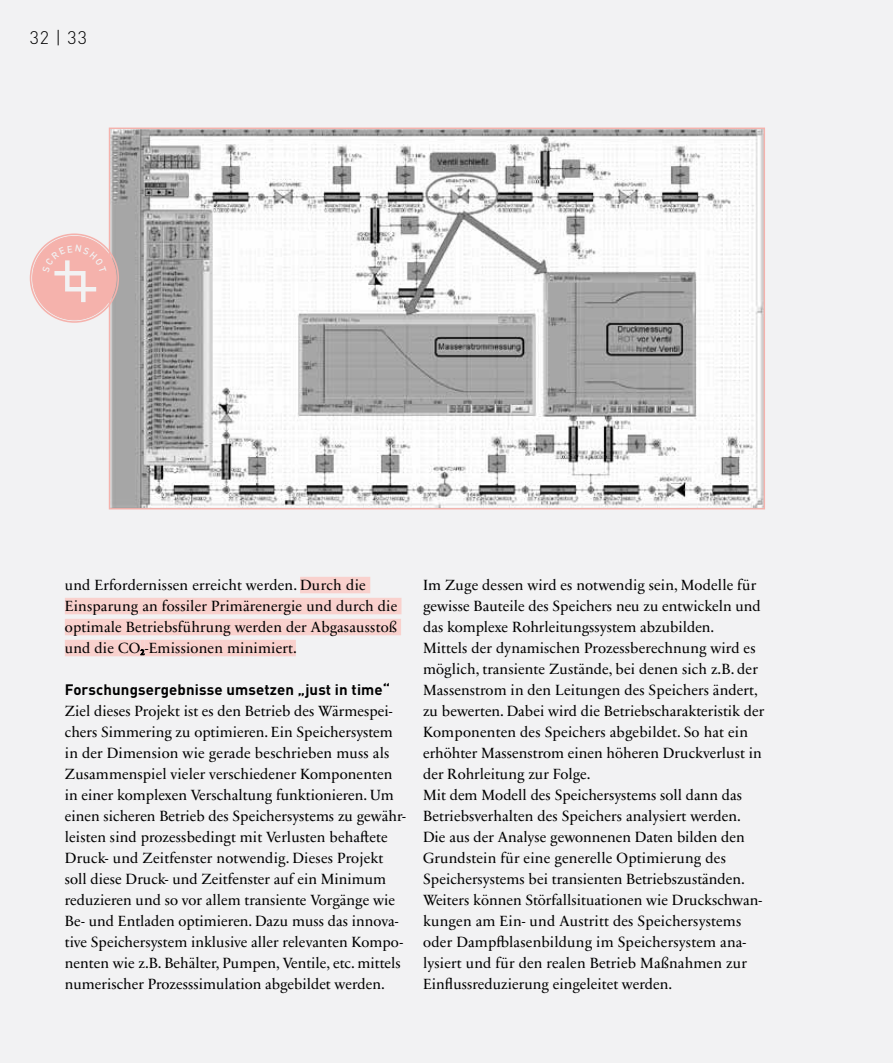
<style>
.page{position:relative;width:893px;height:1063px;background:#f2f2f3}
.page>*{position:absolute;margin:0;border:0;box-sizing:border-box;transform-origin:0 0}
.t1{font:300 18px "DIN";color:#000}
.t2{font:15px/21px "Sabon Next LT Pro";color:#000}
.t3{font:700 15px "DIN";letter-spacing:.01em;color:#000}
</style>
<div class="page">
<div style="left:300px;top:577px;width:70px;height:16px;background:#f9d1cd"></div>
<div style="left:65px;top:598px;width:336px;height:16px;background:#f9d1cd"></div>
<div style="left:65px;top:619px;width:336px;height:16px;background:#f9d1cd"></div>
<div style="left:65px;top:640px;width:53px;height:16px;background:#f9d1cd"></div>
<div style="left:118px;top:640px;width:22px;height:16px;background:#f9d1cd"></div>
<div style="left:140px;top:640px;width:5px;height:16px;background:#f9d1cd"></div>
<div style="left:145px;top:640px;width:151px;height:16px;background:#f9d1cd"></div>
<svg style="left:140px;top:649px;width:5px;height:6px"></svg>
<svg style="left:108px;top:127px;width:657px;height:383px"></svg>
<div style="left:33px;top:236px;width:83px;height:84px;background:#f5b2ac;border-radius:50%"></div>
<div style="left:30px;top:233px;width:89px;height:90px;border:2px solid #f5b2ac;border-radius:50%"></div>
<svg style="left:42px;top:245px;width:65px;height:62px"></svg>
<p class="t1" style="left:30px;top:27px;width:59px">32 | 33</p>
<p class="t2" style="left:65px;top:573px;width:334px">und Erfordernissen erreicht werden. Durch die Einsparung an fossiler Primärenergie und durch die optimale Betriebsführung werden der Abgasausstoß und die CO<sub>2</sub>-Emissionen minimiert.</p>
<p class="t3" style="left:65px;top:679px;width:327px">Forschungsergebnisse umsetzen „just in time“</p>
<p class="t2" style="left:65px;top:699px;width:342px">Ziel dieses Projekt ist es den Betrieb des Wärmespei&shy;chers Simmering zu optimieren. Ein Speichersystem in der Dimension wie gerade beschrieben muss als Zusammenspiel vieler verschiedener Komponenten in einer komplexen Verschaltung funktionieren. Um einen sicheren Betrieb des Speichersystems zu gewähr&shy;leisten sind prozessbedingt mit Verlusten behaftete Druck- und Zeitfenster notwendig. Dieses Projekt soll diese Druck- und Zeitfenster auf ein Minimum reduzieren und so vor allem transiente Vorgänge wie Be- und Entladen optimieren. Dazu muss das innova&shy;tive Speichersystem inklusive aller relevanten Kompo&shy;nenten wie z.B. Behälter, Pumpen, Ventile, etc. mittels numerischer Prozesssimulation abgebildet werden.</p>
<p class="t2" style="left:423px;top:573px;width:343px">Im Zuge dessen wird es notwendig sein, Modelle für gewisse Bauteile des Speichers neu zu entwickeln und das komplexe Rohrleitungssystem abzubilden.<br>Mittels der dynamischen Prozessberechnung wird es möglich, transiente Zustände, bei denen sich z.B. der Massenstrom in den Leitungen des Speichers ändert, zu bewerten. Dabei wird die Betriebscharakteristik der Komponenten des Speichers abgebildet. So hat ein erhöhter Massenstrom einen höheren Druckverlust in der Rohrleitung zur Folge.<br>Mit dem Modell des Speichersystems soll dann das Betriebsverhalten des Speichers analysiert werden.<br>Die aus der Analyse gewonnenen Daten bilden den Grundstein für eine generelle Optimierung des Speichersystems bei transienten Betriebszuständen.<br>Weiters können Störfallsituationen wie Druckschwan&shy;kungen am Ein- und Austritt des Speichersystems oder Dampfblasenbildung im Speichersystem ana&shy;lysiert und für den realen Betrieb Maßnahmen zur Einflussreduzierung eingeleitet werden.</p>
</div>
